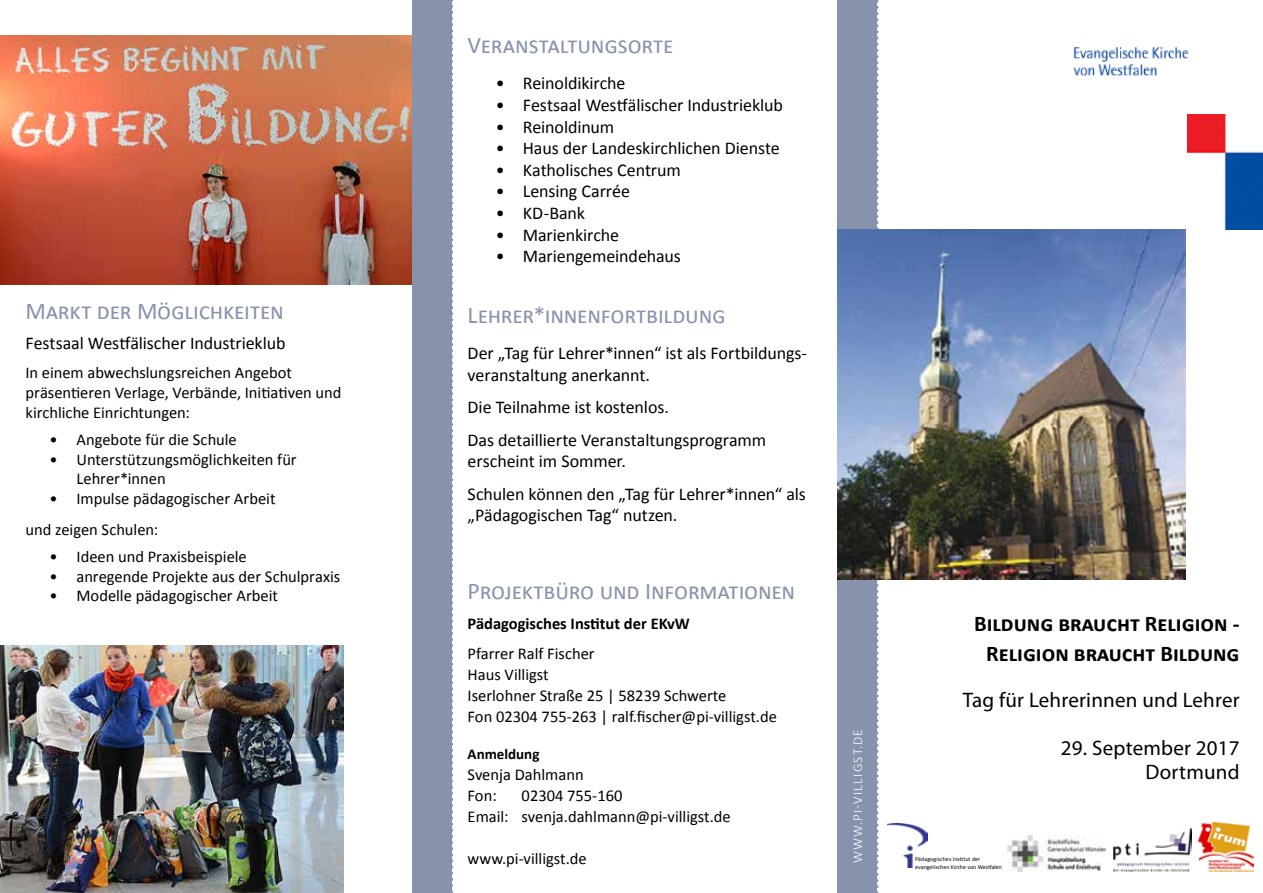
<style>
.page{position:relative;width:1263px;height:893px;background:#fff}
.page>*{position:absolute;margin:0;border:0;box-sizing:border-box;transform-origin:0 0}
.t1{font:24px "Calibri";letter-spacing:-.01em;color:#8792ad}
.t2{font:700 22.5px/30.6px "Calibri";color:#000;text-align:center}
.t3{font:21px/24px "Myriad Pro";letter-spacing:.01em;color:#000;text-align:right}
.t4{font:18px/32.4px "Calibri";letter-spacing:-.005em;color:#000}
.t5{font:16.5px/21px "Calibri";color:#000}
.t6{font:700 16.5px "Calibri";color:#000}
.t7{font:700 15px "Calibri";color:#000}
.t8{font:300 13.5px "Calibri";letter-spacing:.09em;color:#fff}
.t9{font:6px/7.2px "Calibri";color:#000}
</style>
<div class="page">
<img style="left:887px;top:823px;width:40px;height:45px">
<img style="left:0;top:646px;width:343px;height:247px">
<img style="left:0;top:35px;width:412px;height:250px">
<div style="left:412px;top:0;width:40px;height:893px;background:#8792ad"></div>
<svg style="left:452px;top:0;width:1px;height:893px"></svg>
<div style="left:838px;top:0;width:39px;height:893px;background:#8792ad"></div>
<svg style="left:875px;top:0;width:3px;height:893px"></svg>
<img style="left:838px;top:230px;width:347px;height:349px">
<img style="left:1187px;top:114px;width:76px;height:116px">
<img style="left:1073px;top:48px;width:116px;height:28px">
<img style="left:1008px;top:836px;width:97px;height:35px">
<img style="left:1113px;top:829px;width:78px;height:42px">
<img style="left:1198px;top:821px;width:55px;height:50px">
<h1 class="t1" style="left:26px;top:296px;width:260px">Markt der Möglichkeiten</h1>
<p class="t4" style="left:26px;top:327px;width:261px">Festsaal Westfälischer Industrieklub</p>
<p class="t5" style="left:26px;top:363px;width:317px;line-height:19.8px">In einem abwechslungsreichen Angebot präsentieren Verlage, Verbände, Initiativen und kirchliche Einrichtungen:</p>
<p class="t5" style="left:50px;top:429px;width:189px">• Angebote für die Schule</p>
<p class="t5" style="left:77px;top:449px;width:222px;line-height:19.8px;text-indent:-27px">• Unterstützungsmöglichkeiten für<br>Lehrer*innen</p>
<p class="t5" style="left:26px;top:484px;width:252px;line-height:30.6px;text-indent:24px">• Impulse pädagogischer Arbeit und zeigen Schulen:</p>
<p class="t5" style="left:50px;top:546px;width:199px">• Ideen und Praxisbeispiele</p>
<p class="t5" style="left:50px;top:566px;width:292px">• anregende Projekte aus der Schulpraxis</p>
<p class="t5" style="left:50px;top:586px;width:230px">• Modelle pädagogischer Arbeit</p>
<h1 class="t1" style="left:468px;top:30px;width:208px">Veranstaltungsorte</h1>
<p class="t4" style="left:496px;top:67px;width:131px">• Reinoldikirche</p>
<p class="t4" style="left:496px;top:89px;width:288px">• Festsaal Westfälischer Industrieklub</p>
<p class="t4" style="left:496px;top:110px;width:120px">• Reinoldinum</p>
<p class="t4" style="left:496px;top:132px;width:285px">• Haus der Landeskirchlichen Dienste</p>
<p class="t4" style="left:496px;top:154px;width:186px">• Katholisches Centrum</p>
<p class="t4" style="left:496px;top:175px;width:136px">• Lensing Carrée</p>
<p class="t4" style="left:496px;top:197px;width:91px">• KD-Bank</p>
<p class="t4" style="left:496px;top:218px;width:125px">• Marienkirche</p>
<p class="t4" style="left:496px;top:240px;width:187px">• Mariengemeindehaus</p>
<h1 class="t1" style="left:468px;top:300px;width:260px">Lehrer*innenfortbildung</h1>
<p class="t4" style="left:468px;top:343px;width:341px;line-height:21.6px">Der „Tag für Lehrer*innen“ ist als Fortbildungs&shy;veranstaltung anerkannt.</p>
<p class="t4" style="left:468px;top:391px;width:300px">Die Teilnahme ist kostenlos.<br>Das detaillierte Veranstaltungsprogramm</p>
<p class="t4" style="left:468px;top:445px;width:340px">erscheint im Sommer.<br>Schulen können den „Tag für Lehrer*innen“ als</p>
<p class="t4" style="left:468px;top:499px;width:211px">„Pädagogischen Tag“ nutzen.</p>
<h1 class="t1" style="left:468px;top:576px;width:329px">Projektbüro und Informationen</h1>
<p class="t6" style="left:468px;top:613px;width:224px">Pädagogisches Institut der EKvW</p>
<p class="t5" style="left:468px;top:643px;width:311px">Pfarrer Ralf Fischer<br>Haus Villigst<br>Iserlohner Straße 25 | 58239 Schwerte<br>Fon 02304 755-263 | ralf.fischer@pi-villigst.de</p>
<p class="t7" style="left:468px;top:744px;width:73px">Anmeldung</p>
<p class="t5" style="left:468px;top:764px;width:118px">Svenja Dahlmann<br>Fon:</p>
<p class="t5" style="left:468px;top:785px;width:265px;text-indent:54px">02304 755-160<br>Email: svenja.dahlmann@pi-villigst.de</p>
<p class="t5" style="left:468px;top:848px;width:121px">www.pi-villigst.de</p>
<p class="t8" style="left:849px;top:863px;width:135px;rotate:-90deg">WWW.PI-VILLIGST.DE</p>
<h2 class="t2" style="left:974px;top:608px;width:267px">Bildung braucht Religion -<br>Religion braucht Bildung</h2>
<p class="t3" style="left:963px;top:688px;width:278px">Tag für Lehrerinnen und Lehrer</p>
<p class="t3" style="left:1061px;top:736px;width:180px">29. September 2017<br>Dortmund</p>
<p class="t9" style="left:915px;top:856px;width:88px">Pädagogisches Institut der evangelischen Kirche von Westfalen</p>
</div>
